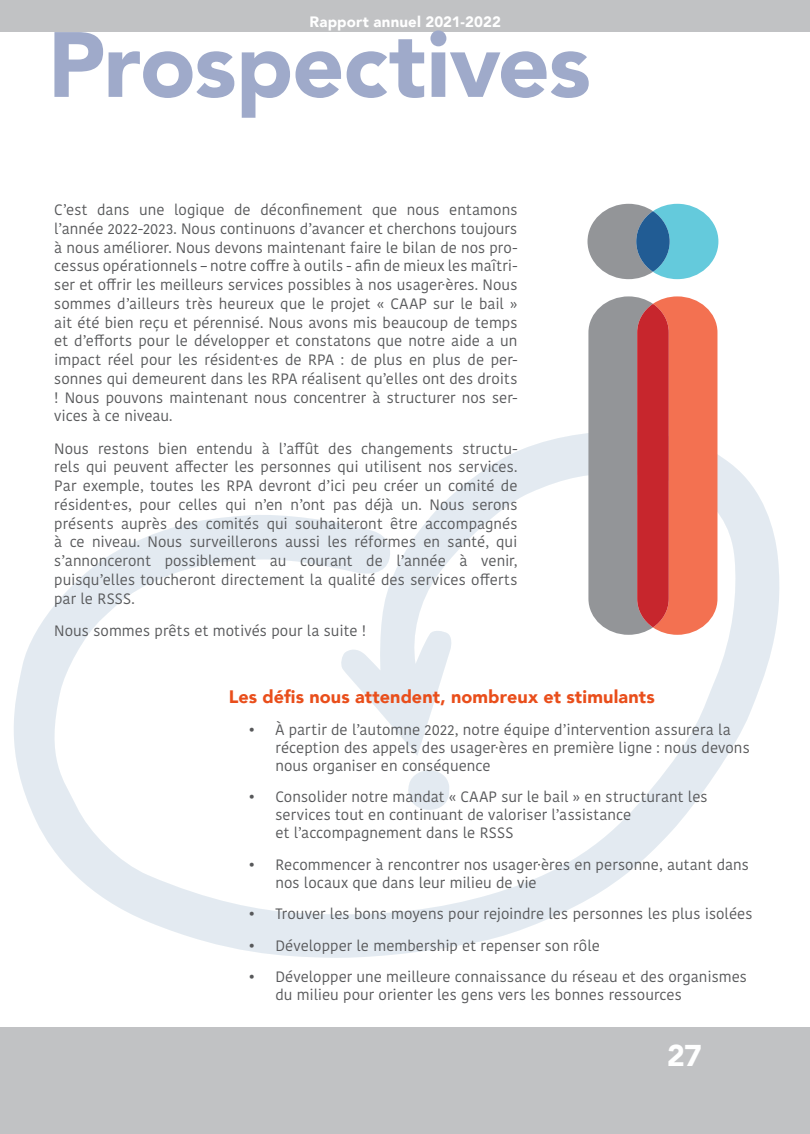
<style>
.page{position:relative;width:810px;height:1134px;background:#fff}
.page>*{position:absolute;margin:0;border:0;box-sizing:border-box;transform-origin:0 0}
.Style_de_paragraphe{font:900 91.5px "Avenir";letter-spacing:-.015em;color:#9faaca}
.t1{font:900 30px "Avenir";color:#fff}
.Surtitre{font:900 18px "Avenir";letter-spacing:.005em;color:#e94e1b}
.TexteCourant{font:15px/18.8px "Kohinoor Bangla";letter-spacing:.005em;color:#57585a}
.t2{font:900 15px "Avenir";letter-spacing:.01em;color:#fff}
</style>
<div class="page">
<div style="left:0;top:0;width:810px;height:32px;background:#c1c2c4"></div>
<div style="left:0;top:1027px;width:810px;height:107px;background:#c1c2c4"></div>
<svg style="left:14px;top:430px;width:766px;height:528px"></svg>
<svg style="left:408px;top:764px;width:41px;height:51px"></svg>
<svg style="left:588px;top:204px;width:130px;height:75px"></svg>
<div style="left:636px;top:211px;width:34px;height:61px;background:#215c94;border-radius:50%"></div>
<svg style="left:588px;top:296px;width:129px;height:339px;background:#c6736a"></svg>
<p class="t2" style="left:310px;top:9px;width:193px">Rapport annuel 2021-2022</p>
<p class="Style_de_paragraphe" style="left:48px;top:-13px;width:545px">Prospectives</p>
<p class="TexteCourant" style="left:54px;top:200px;width:465px;text-align:justify">C’est dans une logique de déconfinement que nous entamons l’année 2022-2023. Nous continuons d’avancer et cherchons toujours à nous améliorer. Nous devons maintenant faire le bilan de nos pro&shy;cessus opérationnels – notre coffre à outils - afin de mieux les maîtri&shy;ser et offrir les meilleurs services possibles à nos usager·ères. Nous sommes d’ailleurs très heureux que le projet « CAAP sur le bail » ait été bien reçu et pérennisé. Nous avons mis beaucoup de temps et d’efforts pour le développer et constatons que notre aide a un impact réel pour les résident·es de RPA : de plus en plus de per&shy;sonnes qui demeurent dans les RPA réalisent qu’elles ont des droits ! Nous pouvons maintenant nous concentrer à structurer nos ser&shy;vices à ce niveau.</p>
<p class="TexteCourant" style="left:54px;top:439px;width:465px;text-align:justify">Nous restons bien entendu à l’affût des changements structu&shy;rels qui peuvent affecter les personnes qui utilisent nos services.<br>Par exemple, toutes les RPA devront d’ici peu créer un comité de résident·es, pour celles qui n’en n’ont pas déjà un. Nous serons présents auprès des comités qui souhaiteront être accompagnés à ce niveau. Nous surveillerons aussi les réformes en santé, qui s’annonceront possiblement au courant de l’année à venir, puisqu’elles toucheront directement la qualité des services offerts par le RSSS.</p>
<p class="TexteCourant" style="left:54px;top:621px;width:314px">Nous sommes prêts et motivés pour la suite !</p>
<p class="Surtitre" style="left:229px;top:681px;width:427px">Les défis nous attendent, nombreux et stimulants</p>
<p class="TexteCourant" style="left:275px;top:720px;width:476px;line-height:18px;text-indent:-27px">• À partir de l’automne 2022, notre équipe d’intervention assurera la réception des appels des usager·ères en première ligne : nous devons nous organiser en conséquence</p>
<p class="TexteCourant" style="left:275px;top:788px;width:434px;line-height:18px;text-indent:-27px">• Consolider notre mandat « CAAP sur le bail » en structurant les services tout en continuant de valoriser l’assistance<br>et l’accompagnement dans le RSSS</p>
<p class="TexteCourant" style="left:275px;top:855px;width:475px;line-height:18px;text-indent:-27px">• Recommencer à rencontrer nos usager·ères en personne, autant dans nos locaux que dans leur milieu de vie</p>
<p class="TexteCourant" style="left:248px;top:904px;width:506px">• Trouver les bons moyens pour rejoindre les personnes les plus isolées</p>
<p class="TexteCourant" style="left:248px;top:936px;width:353px">• Développer le membership et repenser son rôle</p>
<p class="TexteCourant" style="left:275px;top:968px;width:473px;line-height:18px;text-indent:-27px">• Développer une meilleure connaissance du réseau et des organismes du milieu pour orienter les gens vers les bonnes ressources</p>
<h2 class="t1" style="left:667px;top:1029px;width:36px">27</h2>
</div>
